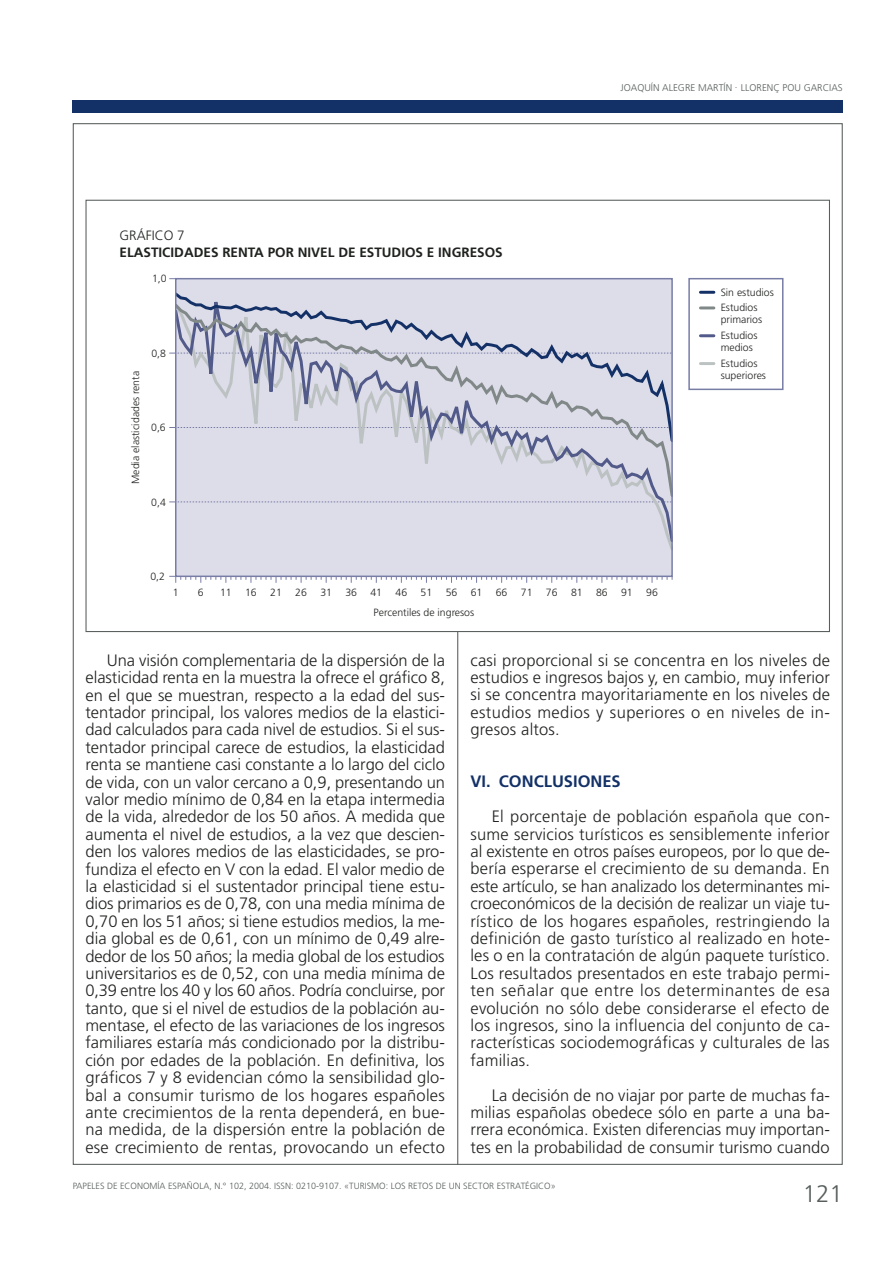
<style>
.page{position:relative;width:893px;height:1263px;background:#fff}
.page>*{position:absolute;margin:0;border:0;box-sizing:border-box;transform-origin:0 0}
.t1{font:300 24px "Frutiger";color:#575e5b}
.t2{font:300 16.5px/17.4px "Frutiger";letter-spacing:.015em;color:#1f221e;text-align:justify}
.t3{font:700 16.5px "Frutiger";color:#143167}
.t4{font:700 13.5px "Frutiger";color:#1f221e}
.t5{font:300 13.5px "Frutiger";color:#1f221e}
.t6{font:300 10.5px/12px "Frutiger";color:#1f221e}
.t7{font:300 9.75px "Frutiger";color:#575e5b}
.t8{font:300 9px "Frutiger";color:#575e5b}
</style>
<div class="page">
<div style="left:73px;top:100px;width:769px;height:13px;background:#143167"></div>
<hr style="left:457px;top:626px;width:1px;height:539px;background:#575e5b">
<div style="left:176px;top:279px;width:496px;height:297px;background:#dddce9"></div>
<svg style="left:178px;top:499px;width:491px;height:45px"></svg>
<svg style="left:423px;top:444px;width:246px;height:55px"></svg>
<svg style="left:178px;top:294px;width:491px;height:150px"></svg>
<div style="left:175px;top:278px;width:497px;height:299px;border:2px solid #787da6"></div>
<div style="left:688px;top:278px;width:95px;height:112px;border:2px solid #787da6"></div>
<hr style="left:700px;top:291px;width:14px;height:3px;background:#143167">
<hr style="left:700px;top:306px;width:14px;height:3px;background:#818888">
<hr style="left:700px;top:334px;width:14px;height:3px;background:#515a88">
<hr style="left:700px;top:362px;width:14px;height:3px;background:#bcc1c2">
<svg style="left:169px;top:576px;width:503px;height:7px"></svg>
<svg style="left:169px;top:427px;width:503px;height:1px"></svg>
<svg style="left:169px;top:501px;width:503px;height:1px"></svg>
<svg style="left:169px;top:353px;width:503px;height:1px"></svg>
<p class="t5" style="left:119px;top:229px;width:67px">GRÁFICO 7</p>
<p class="t4" style="left:119px;top:247px;width:384px">ELASTICIDADES RENTA POR NIVEL DE ESTUDIOS E INGRESOS</p>
<p class="t6" style="left:152px;top:273px;width:16px">1,0</p>
<p class="t6" style="left:130px;top:484px;width:114px;rotate:-90deg">Media elasticidades renta</p>
<p class="t6" style="left:151px;top:348px;width:16px">0,8</p>
<p class="t6" style="left:151px;top:422px;width:16px">0,6</p>
<p class="t6" style="left:151px;top:497px;width:16px">0,4</p>
<p class="t6" style="left:150px;top:571px;width:16px">0,2</p>
<p class="t7" style="left:620px;top:84px;width:224px">JOAQUÍN ALEGRE MARTÍN . LLORENÇ POU GARCIAS</p>
<p class="t6" style="left:720px;top:287px;width:55px">Sin estudios</p>
<p class="t6" style="left:720px;top:302px;width:43px">Estudios primarios</p>
<p class="t6" style="left:720px;top:330px;width:38px">Estudios medios</p>
<p class="t6" style="left:720px;top:358px;width:47px">Estudios superiores</p>
<p class="t6" style="left:173px;top:587px;width:7px">1</p>
<p class="t6" style="left:198px;top:587px;width:7px">6</p>
<p class="t6" style="left:220px;top:587px;width:13px">11</p>
<p class="t6" style="left:245px;top:587px;width:13px">16</p>
<p class="t6" style="left:270px;top:587px;width:13px">21</p>
<p class="t6" style="left:295px;top:587px;width:13px">26</p>
<p class="t6" style="left:320px;top:587px;width:13px">31</p>
<p class="t6" style="left:345px;top:587px;width:13px">36</p>
<p class="t6" style="left:370px;top:587px;width:13px">41</p>
<p class="t6" style="left:395px;top:587px;width:13px">46</p>
<p class="t6" style="left:420px;top:587px;width:13px">51</p>
<p class="t6" style="left:445px;top:587px;width:13px">56</p>
<p class="t6" style="left:470px;top:587px;width:13px">61</p>
<p class="t6" style="left:496px;top:587px;width:13px">66</p>
<p class="t6" style="left:521px;top:587px;width:13px">71</p>
<p class="t6" style="left:546px;top:587px;width:13px">76</p>
<p class="t6" style="left:571px;top:587px;width:13px">81</p>
<p class="t6" style="left:596px;top:587px;width:13px">86</p>
<p class="t6" style="left:621px;top:587px;width:13px">91</p>
<p class="t6" style="left:646px;top:587px;width:13px">96</p>
<p class="t6" style="left:373px;top:607px;width:102px">Percentiles de ingresos</p>
<p class="t2" style="left:85px;top:653px;width:361px;text-indent:21px">Una visión complementaria de la dispersión de la elasticidad renta en la muestra la ofrece el gráfico 8, en el que se muestran, respecto a la edad del sus&shy;tentador principal, los valores medios de la elastici&shy;dad calculados para cada nivel de estudios. Si el sus&shy;tentador principal carece de estudios, la elasticidad renta se mantiene casi constante a lo largo del ciclo de vida, con un valor cercano a 0,9, presentando un valor medio mínimo de 0,84 en la etapa intermedia de la vida, alrededor de los 50 años. A medida que aumenta el nivel de estudios, a la vez que descien&shy;den los valores medios de las elasticidades, se pro&shy;fundiza el efecto en V con la edad. El valor medio de la elasticidad si el sustentador principal tiene estu&shy;dios primarios es de 0,78, con una media mínima de 0,70 en los 51 años; si tiene estudios medios, la me&shy;dia global es de 0,61, con un mínimo de 0,49 alre&shy;dedor de los 50 años; la media global de los estudios universitarios es de 0,52, con una media mínima de 0,39 entre los 40 y los 60 años. Podría concluirse, por tanto, que si el nivel de estudios de la población au&shy;mentase, el efecto de las variaciones de los ingresos familiares estaría más condicionado por la distribu&shy;ción por edades de la población. En definitiva, los gráficos 7 y 8 evidencian cómo la sensibilidad glo&shy;bal a consumir turismo de los hogares españoles ante crecimientos de la renta dependerá, en bue&shy;na medida, de la dispersión entre la población de ese crecimiento de rentas, provocando un efecto</p>
<p class="t2" style="left:470px;top:653px;width:361px">casi proporcional si se concentra en los niveles de estudios e ingresos bajos y, en cambio, muy inferior si se concentra mayoritariamente en los niveles de estudios medios y superiores o en niveles de in&shy;gresos altos.</p>
<p class="t3" style="left:470px;top:775px;width:152px">VI. CONCLUSIONES</p>
<p class="t2" style="left:470px;top:809px;width:361px;text-indent:21px">El porcentaje de población española que con&shy;sume servicios turísticos es sensiblemente inferior al existente en otros países europeos, por lo que de&shy;bería esperarse el crecimiento de su demanda. En este artículo, se han analizado los determinantes mi&shy;croeconómicos de la decisión de realizar un viaje tu&shy;rístico de los hogares españoles, restringiendo la definición de gasto turístico al realizado en hote&shy;les o en la contratación de algún paquete turístico.<br>Los resultados presentados en este trabajo permi&shy;ten señalar que entre los determinantes de esa evolución no sólo debe considerarse el efecto de los ingresos, sino la influencia del conjunto de ca&shy;racterísticas sociodemográficas y culturales de las familias.</p>
<p class="t2" style="left:470px;top:1088px;width:361px;text-indent:21px">La decisión de no viajar por parte de muchas fa&shy;milias españolas obedece sólo en parte a una ba&shy;rrera económica. Existen diferencias muy importan&shy;tes en la probabilidad de consumir turismo cuando</p>
<p class="t8" style="left:73px;top:1182px;width:484px">PAPELES DE ECONOMÍA ESPAÑOLA, N.° 102, 2004. ISSN: 0210-9107. «TURISMO: LOS RETOS DE UN SECTOR ESTRATÉGICO»</p>
<h1 class="t1" style="left:802px;top:1184px;width:42px">121</h1>
</div>
